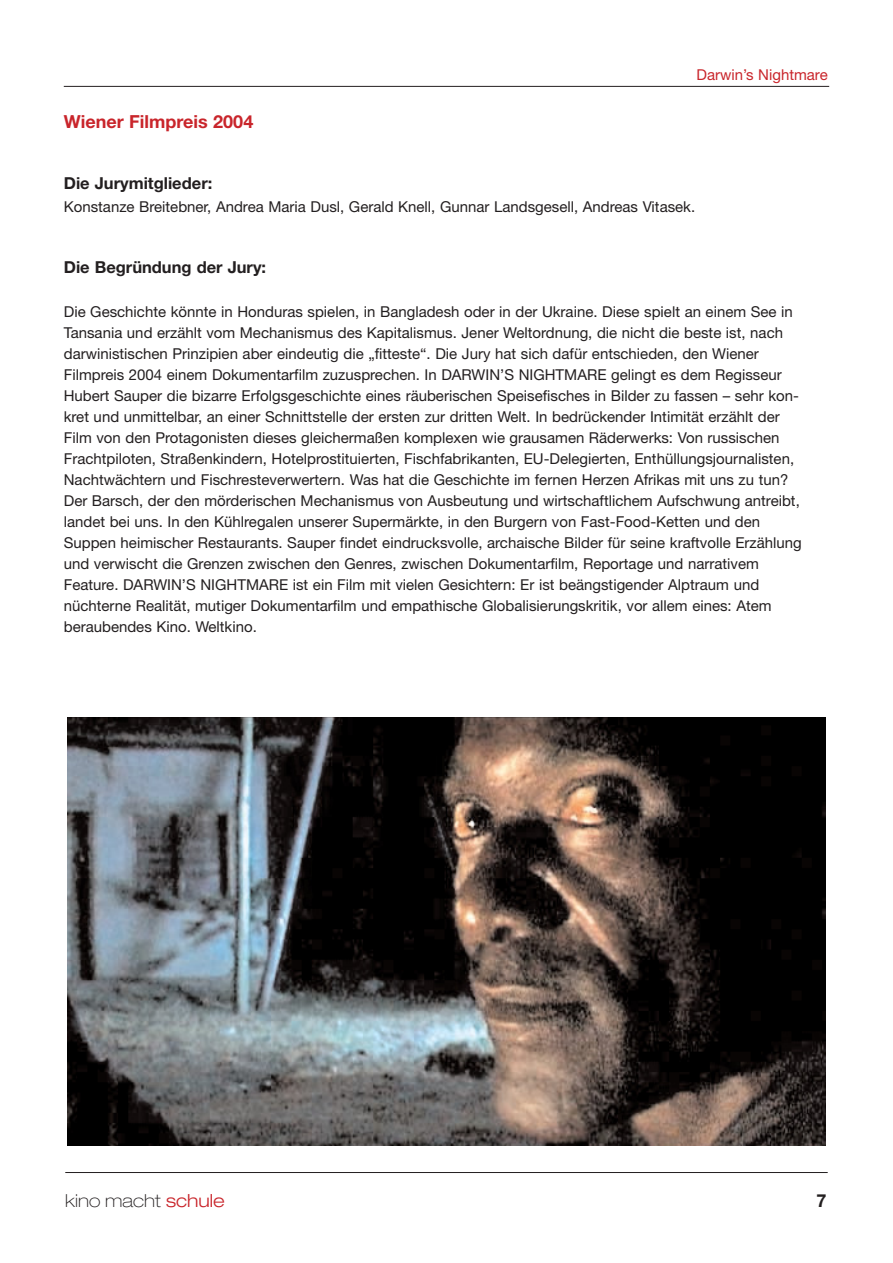
<style>
.page{position:relative;width:893px;height:1263px;background:#fff}
.page>*{position:absolute;margin:0;border:0;box-sizing:border-box;transform-origin:0 0}
.t1{font:700 18px "Helvetica Neue";color:#c9252b}
.t2{font:100 expanded 18px "Helvetica Neue";color:#231f20}
.t3{font:700 18px "Helvetica Neue";color:#231f20}
.t4{font:700 16.5px "Helvetica Neue";color:#231f20}
.t5{font:15px/21px "Helvetica Neue";color:#231f20}
.t6{font:15px "Helvetica Neue";color:#c9252b}
.s1{font-weight:300;color:#c9252b}
</style>
<div class="page">
<hr style="left:64px;top:86px;width:765px;height:1px;background:#231f20">
<img style="left:67px;top:718px;width:759px;height:427px">
<hr style="left:65px;top:1172px;width:763px;height:1px;background:#231f20">
<p class="t1" style="left:64px;top:115px;width:191px">Wiener Filmpreis 2004</p>
<p class="t6" style="left:696px;top:69px;width:133px">Darwin’s Nightmare</p>
<p class="t4" style="left:64px;top:177px;width:150px">Die Jurymitglieder:</p>
<p class="t5" style="left:64px;top:198px;width:633px">Konstanze Breitebner, Andrea Maria Dusl, Gerald Knell, Gunnar Landsgesell, Andreas Vitasek.</p>
<p class="t4" style="left:64px;top:261px;width:204px">Die Begründung der Jury:</p>
<p class="t5" style="left:64px;top:303px;width:739px">Die Geschichte könnte in Honduras spielen, in Bangladesh oder in der Ukraine. Diese spielt an einem See in Tansania und erzählt vom Mechanismus des Kapitalismus. Jener Weltordnung, die nicht die beste ist, nach darwinistischen Prinzipien aber eindeutig die „fitteste“. Die Jury hat sich dafür entschieden, den Wiener Filmpreis 2004 einem Dokumentarfilm zuzusprechen. In DARWIN’S NIGHTMARE gelingt es dem Regisseur Hubert Sauper die bizarre Erfolgsgeschichte eines räuberischen Speisefisches in Bilder zu fassen – sehr kon&shy;kret und unmittelbar, an einer Schnittstelle der ersten zur dritten Welt. In bedrückender Intimität erzählt der Film von den Protagonisten dieses gleichermaßen komplexen wie grausamen Räderwerks: Von russischen Frachtpiloten, Straßenkindern, Hotelprostituierten, Fischfabrikanten, EU-Delegierten, Enthüllungsjournalisten, Nachtwächtern und Fischresteverwertern. Was hat die Geschichte im fernen Herzen Afrikas mit uns zu tun?<br>Der Barsch, der den mörderischen Mechanismus von Ausbeutung und wirtschaftlichem Aufschwung antreibt, landet bei uns. In den Kühlregalen unserer Supermärkte, in den Burgern von Fast-Food-Ketten und den Suppen heimischer Restaurants. Sauper findet eindrucksvolle, archaische Bilder für seine kraftvolle Erzählung und verwischt die Grenzen zwischen den Genres, zwischen Dokumentarfilm, Reportage und narrativem Feature. DARWIN’S NIGHTMARE ist ein Film mit vielen Gesichtern: Er ist beängstigender Alptraum und nüchterne Realität, mutiger Dokumentarfilm und empathische Globalisierungskritik, vor allem eines: Atem beraubendes Kino. Weltkino.</p>
<p class="t2" style="left:65px;top:1194px;width:161px">kino macht <span class="s1">schule</span></p>
<p class="t3" style="left:816px;top:1194px;width:12px">7</p>
</div>
